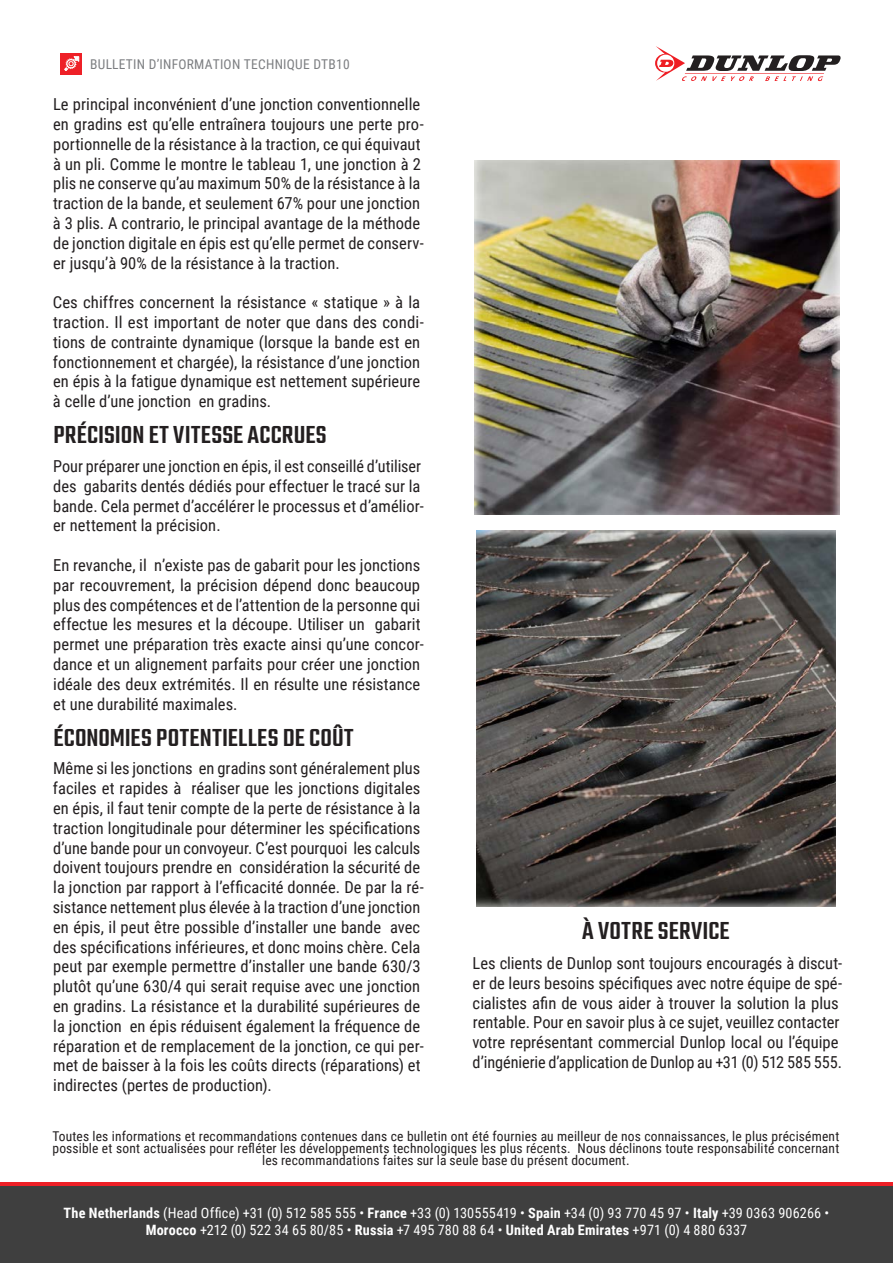
<style>
.page{position:relative;width:893px;height:1263px;background:#fff}
.page>*{position:absolute;margin:0;border:0;box-sizing:border-box;transform-origin:0 0}
.tytuł_wiersza{font:500 27px "Teko";letter-spacing:.01em;color:#231f20}
.t1{font:16.5px/19.8px "Roboto Condensed";color:#231f20}
.t2{font:14.25px "Roboto Condensed";letter-spacing:.01em;color:#fff}
.body{font:13.5px/12px "Roboto Condensed";letter-spacing:.01em;color:#231f20;text-align:center}
.t3{font:13.5px "Roboto Condensed";letter-spacing:.02em;color:#7c7e81}
.s1{font-weight:700}
</style>
<div class="page">
<div style="left:0;top:1184px;width:893px;height:79px;background:#3f3f3f"></div>
<hr style="left:0;top:1182px;width:893px;height:3px;background:#ed1f26">
<svg style="left:655px;top:46px;width:185px;height:35px"></svg>
<div style="left:60px;top:53px;width:22px;height:21px;background:#ee2027"></div>
<svg style="left:65px;top:57px;width:14px;height:14px"></svg>
<img style="left:475px;top:161px;width:364px;height:353px">
<img style="left:476px;top:530px;width:359px;height:376px">
<p class="t3" style="left:90px;top:55px;width:261px">BULLETIN D’INFORMATION TECHNIQUE DTB10</p>
<p class="t1" style="left:53px;top:94px;width:372px">Le principal inconvénient d’une jonction conventionnelle en gradins est qu’elle entraînera toujours une perte pro&shy;portionnelle de la résistance à la traction, ce qui équivaut à un pli. Comme le montre le tableau 1, une jonction à 2 plis ne conserve qu’au maximum 50% de la résistance à la traction de la bande, et seulement 67% pour une jonction à 3 plis. A contrario, le principal avantage de la méthode de jonction digitale en épis est qu’elle permet de conserv&shy;er jusqu’à 90% de la résistance à la traction.</p>
<p class="t1" style="left:53px;top:292px;width:373px">Ces chiffres concernent la résistance « statique » à la traction. Il est important de noter que dans des condi&shy;tions de contrainte dynamique (lorsque la bande est en fonctionnement et chargée), la résistance d’une jonction en épis à la fatigue dynamique est nettement supérieure à celle d’une jonction en gradins.</p>
<p class="tytuł_wiersza" style="left:53px;top:419px;width:275px">PRÉCISION ET VITESSE ACCRUES</p>
<p class="t1" style="left:53px;top:456px;width:372px">Pour préparer une jonction en épis, il est conseillé d’utiliser des gabarits dentés dédiés pour effectuer le tracé sur la bande. Cela permet d’accélérer le processus et d’amélior&shy;er nettement la précision.</p>
<p class="t1" style="left:53px;top:555px;width:372px">En revanche, il n’existe pas de gabarit pour les jonctions par recouvrement, la précision dépend donc beaucoup plus des compétences et de l’attention de la personne qui effectue les mesures et la découpe. Utiliser un gabarit permet une préparation très exacte ainsi qu’une concor&shy;dance et un alignement parfaits pour créer une jonction idéale des deux extrémités. Il en résulte une résistance et une durabilité maximales.</p>
<p class="tytuł_wiersza" style="left:53px;top:722px;width:302px">ÉCONOMIES POTENTIELLES DE COÛT</p>
<p class="t1" style="left:53px;top:758px;width:372px">Même si les jonctions en gradins sont généralement plus faciles et rapides à réaliser que les jonctions digitales en épis, il faut tenir compte de la perte de résistance à la traction longitudinale pour déterminer les spécifications d’une bande pour un convoyeur. C’est pourquoi les calculs doivent toujours prendre en considération la sécurité de la jonction par rapport à l’efficacité donnée. De par la ré&shy;sistance nettement plus élevée à la traction d’une jonction en épis, il peut être possible d’installer une bande avec des spécifications inférieures, et donc moins chère. Cela peut par exemple permettre d’installer une bande 630/3 plutôt qu’une 630/4 qui serait requise avec une jonction en gradins. La résistance et la durabilité supérieures de la jonction en épis réduisent également la fréquence de réparation et de remplacement de la jonction, ce qui per&shy;met de baisser à la fois les coûts directs (réparations) et indirectes (pertes de production).</p>
<p class="tytuł_wiersza" style="left:582px;top:915px;width:149px">À VOTRE SERVICE</p>
<p class="t1" style="left:472px;top:952px;width:371px">Les clients de Dunlop sont toujours encouragés à discut&shy;er de leurs besoins spécifiques avec notre équipe de spé&shy;cialistes afin de vous aider à trouver la solution la plus rentable. Pour en savoir plus à ce sujet, veuillez contacter votre représentant commercial Dunlop local ou l’équipe d’ingénierie d’application de Dunlop au +31 (0) 512 585 555.</p>
<p class="body" style="left:52px;top:1130px;width:788px">Toutes les informations et recommandations contenues dans ce bulletin ont été fournies au meilleur de nos connaissances, le plus précisément possible et sont actualisées pour refléter les développements technologiques les plus récents. Nous déclinons toute responsabilité concernant les recommandations faites sur la seule base du présent document.</p>
<p class="t2" style="left:64px;top:1203px;width:767px"><span class="s1">The Netherlands</span> (Head Office) +31 (0) 512 585 555 • <span class="s1">France</span> +33 (0) 130555419 • <span class="s1">Spain</span> +34 (0) 93 770 45 97 • <span class="s1">Italy</span> +39 0363 906266 •</p>
<p class="t2" style="left:146px;top:1220px;width:603px"><span class="s1">Morocco</span> +212 (0) 522 34 65 80/85 • <span class="s1">Russia</span> +7 495 780 88 64 • <span class="s1">United Arab Emirates</span> +971 (0) 4 880 6337</p>
</div>
